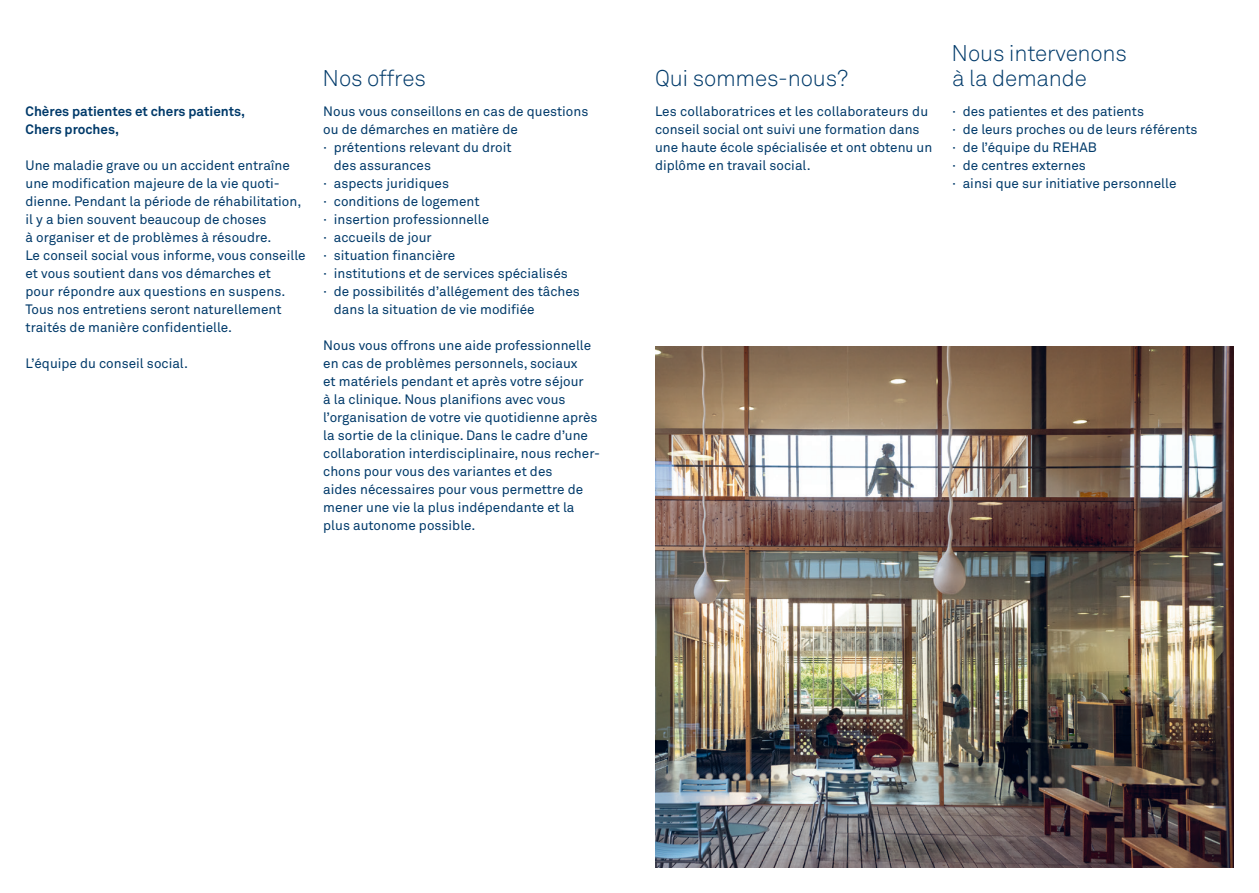
<style>
.page{position:relative;width:1259px;height:893px;background:#fff}
.page>*{position:absolute;margin:0;border:0;box-sizing:border-box;transform-origin:0 0}
.t1{font:300 22.5px/25.5px "Akkurat";letter-spacing:-.01em;color:#003a6a}
.t2{font:13.5px/18px "Akkurat";color:#003a6a}
.t3{font:700 13.5px/18px "Akkurat";color:#003a6a}
</style>
<div class="page">
<img style="left:655px;top:347px;width:578px;height:520px">
<p class="t3" style="left:26px;top:103px;width:221px">Chères patientes et chers patients,<br>Chers proches,</p>
<p class="t2" style="left:26px;top:157px;width:282px">Une maladie grave ou un accident entraîne une modification majeure de la vie quoti&shy;dienne. Pendant la période de réhabilitation, il y a bien souvent beaucoup de choses<br>à organiser et de problèmes à résoudre.<br>Le conseil social vous informe, vous conseille et vous soutient dans vos démarches et<br>pour répondre aux questions en suspens.<br>Tous nos entretiens seront naturellement traités de manière confidentielle.</p>
<p class="t2" style="left:26px;top:355px;width:164px">L’équipe du conseil social.</p>
<h1 class="t1" style="left:323px;top:66px;width:105px">Nos offres</h1>
<p class="t2" style="left:323px;top:103px;width:267px">Nous vous conseillons en cas de questions</p>
<p class="t2" style="left:323px;top:121px;width:196px">ou de démarches en matière de</p>
<p class="t2" style="left:323px;top:139px;width:190px">· prétentions relevant du droit</p>
<p class="t2" style="left:334px;top:157px;width:99px">des assurances</p>
<p class="t2" style="left:323px;top:175px;width:127px">· aspects juridiques</p>
<p class="t2" style="left:323px;top:193px;width:158px">· conditions de logement</p>
<p class="t2" style="left:323px;top:211px;width:167px">· insertion professionnelle</p>
<p class="t2" style="left:323px;top:229px;width:110px">· accueils de jour</p>
<p class="t2" style="left:323px;top:247px;width:134px">· situation financière</p>
<p class="t2" style="left:323px;top:265px;width:246px">· institutions et de services spécialisés</p>
<p class="t2" style="left:323px;top:283px;width:258px">· de possibilités d’allégement des tâches</p>
<p class="t2" style="left:334px;top:301px;width:202px">dans la situation de vie modifiée</p>
<p class="t2" style="left:323px;top:337px;width:278px">Nous vous offrons une aide professionnelle en cas de problèmes personnels, sociaux<br>et matériels pendant et après votre séjour<br>à la clinique. Nous planifions avec vous l’organisation de votre vie quotidienne après la sortie de la clinique. Dans le cadre d’une collaboration interdisciplinaire, nous recher&shy;chons pour vous des variantes et des<br>aides nécessaires pour vous permettre de mener une vie la plus indépendante et la plus autonome possible.</p>
<h1 class="t1" style="left:655px;top:66px;width:194px">Qui sommes-nous?</h1>
<p class="t2" style="left:655px;top:103px;width:279px">Les collaboratrices et les collaborateurs du conseil social ont suivi une formation dans une haute école spécialisée et ont obtenu un diplôme en travail social.</p>
<h1 class="t1" style="left:951px;top:41px;width:177px">Nous intervenons à la demande</h1>
<p class="t2" style="left:952px;top:103px;width:247px">· des patientes et des patients<br>· de leurs proches ou de leurs référents · de l’équipe du REHAB<br>· de centres externes<br>· ainsi que sur initiative personnelle</p>
</div>
